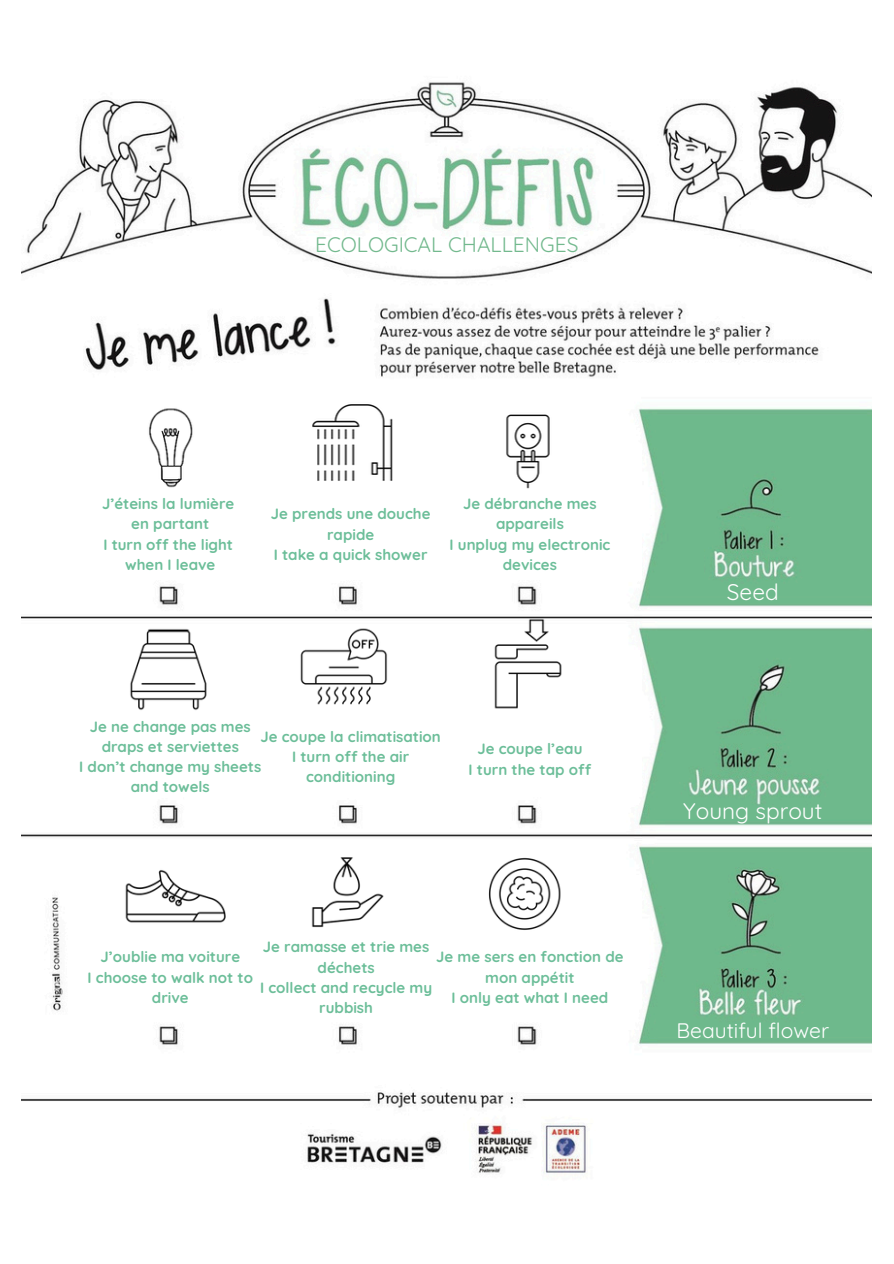
<style>
.page{position:relative;width:894px;height:1264px;background:#fff}
.page>*{position:absolute;margin:0;border:0;box-sizing:border-box;transform-origin:0 0}
.t1{font:22.5px "Quicksand";color:#fff}
.t2{font:21px "Quicksand";color:#73b98e}
.t3{font:21px "Quicksand";color:#fff}
.t4{font:700 15px/20.2px "Quicksand";color:#6cbe99;text-align:center}
</style>
<div class="page">
<img style="left:22px;top:82px;width:849px;height:1093px">
<img style="left:73px;top:614px;width:546px;height:104px">
<img style="left:87px;top:388px;width:168px;height:105px">
<img style="left:259px;top:379px;width:360px;height:114px">
<img style="left:76px;top:801px;width:543px;height:138px">
<p class="t2" style="left:315px;top:230px;width:265px">ECOLOGICAL CHALLENGES</p>
<p class="t4" style="left:102px;top:493px;width:134px">J’éteins la lumière</p>
<p class="t4" style="left:131px;top:513px;width:79px">en partant</p>
<p class="t4" style="left:103px;top:534px;width:131px">I turn off the light</p>
<p class="t4" style="left:125px;top:554px;width:92px">when I leave</p>
<p class="t4" style="left:271px;top:503px;width:161px">Je prends une douche rapide</p>
<p class="t4" style="left:274px;top:544px;width:155px">I take a quick shower</p>
<p class="t4" style="left:463px;top:493px;width:135px">Je débranche mes appareils</p>
<p class="t4" style="left:449px;top:534px;width:162px">I unplug my electronic devices</p>
<p class="t4" style="left:90px;top:715px;width:163px">Je ne change pas mes draps et serviettes</p>
<p class="t4" style="left:79px;top:756px;width:183px">I don’t change my sheets and towels</p>
<p class="t4" style="left:260px;top:726px;width:182px">Je coupe la climatisation</p>
<p class="t4" style="left:292px;top:746px;width:118px">I turn off the air conditioning</p>
<p class="t4" style="left:477px;top:738px;width:106px">Je coupe l’eau</p>
<p class="t4" style="left:468px;top:759px;width:124px">I turn the tap off</p>
<p class="t4" style="left:100px;top:946px;width:141px">J’oublie ma voiture</p>
<p class="t4" style="left:87px;top:966px;width:167px">I choose to walk not to drive</p>
<p class="t4" style="left:263px;top:936px;width:168px">Je ramasse et trie mes déchets</p>
<p class="t4" style="left:260px;top:977px;width:173px">I collect and recycle my rubbish</p>
<h2 class="t4" style="left:436px;top:946px;width:189px">Je me sers en fonction de mon appétit</h2>
<h2 class="t4" style="left:451px;top:987px;width:158px">I only eat what I need</h2>
<h2 class="t1" style="left:726px;top:577px;width:53px">Seed</h2>
<p class="t1" style="left:683px;top:796px;width:141px">Young sprout</p>
<p class="t3" style="left:676px;top:1016px;width:154px">Beautiful flower</p>
</div>
